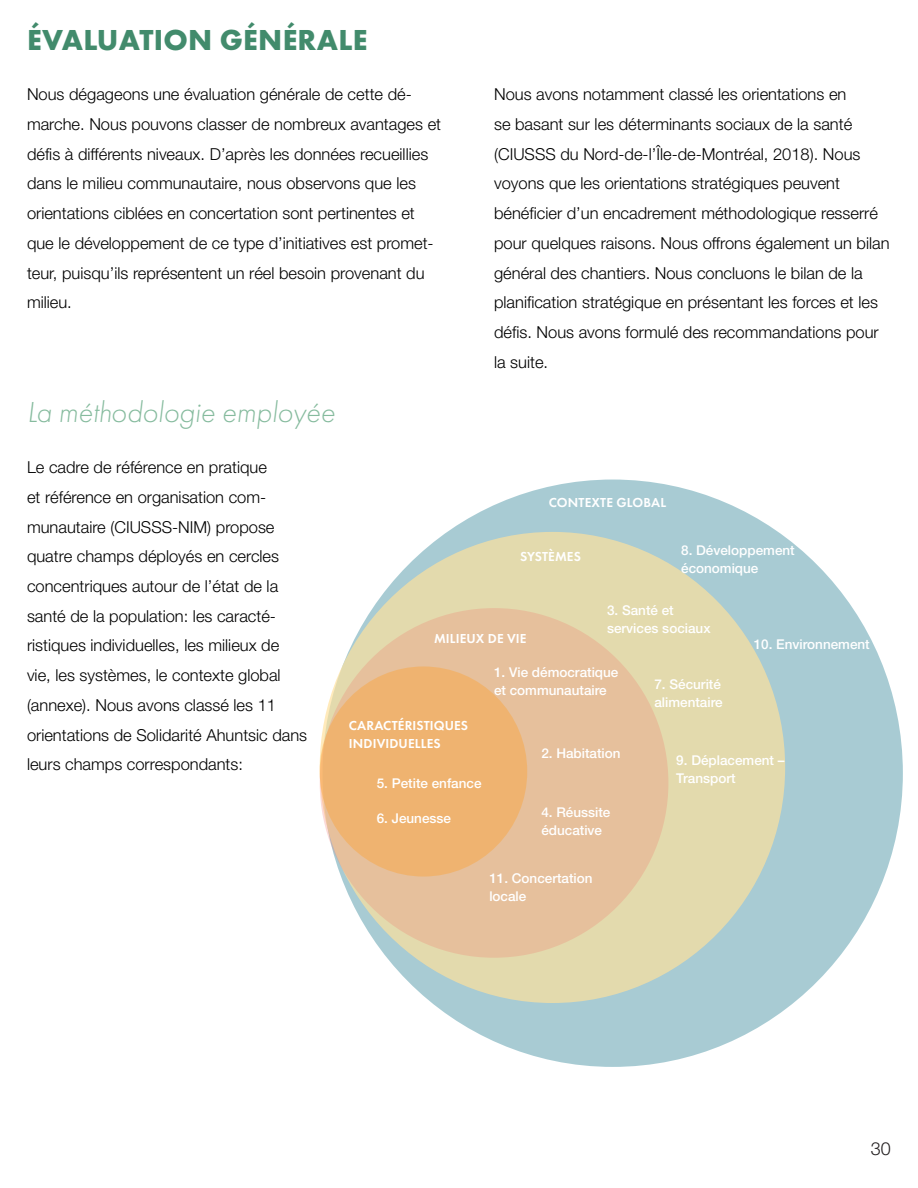
<style>
.page{position:relative;width:918px;height:1188px;background:#fff}
.page>*{position:absolute;margin:0;border:0;box-sizing:border-box;transform-origin:0 0}
.t1{font:italic 300 30px "Futura PT";color:#86bb9e}
.t2{font:700 30px "Futura PT";letter-spacing:.01em;color:#428b6c}
.t3{font:300 18px "Helvetica Neue";color:#231f20}
.t4{font:300 16.5px/29.7px "Helvetica Neue";color:#000001}
.t5{font:500 13.5px/18px "Helvetica Neue";color:#fff}
.t6{font:600 13.5px/18px "Futura PT";letter-spacing:.01em;color:#fff}
</style>
<div class="page">
<div style="left:323px;top:480px;width:580px;height:587px;background:#a8cbd3;border-radius:50%"></div>
<div style="left:320px;top:532px;width:465px;height:471px;background:#e3daad;border-radius:50%"></div>
<div style="left:320px;top:608px;width:348px;height:350px;background:#e6c09c;border-radius:50%"></div>
<div style="left:320px;top:666px;width:207px;height:211px;background:#efb370;border-radius:50%"></div>
<h1 class="t2" style="left:27px;top:21px;width:342px">ÉVALUATION GÉNÉRALE</h1>
<p class="t4" style="left:27px;top:79px;width:416px">Nous dégageons une évaluation générale de cette dé&shy;marche. Nous pouvons classer de nombreux avantages et défis à différents niveaux. D’après les données recueillies dans le milieu communautaire, nous observons que les orientations ciblées en concertation sont pertinentes et que le développement de ce type d’initiatives est promet&shy;teur, puisqu’ils représentent un réel besoin provenant du milieu.</p>
<h1 class="t1" style="left:27px;top:395px;width:309px">La méthodologie employée</h1>
<p class="t4" style="left:494px;top:79px;width:397px">Nous avons notamment classé les orientations en<br>se basant sur les déterminants sociaux de la santé (CIUSSS du Nord-de-l’Île-de-Montréal, 2018). Nous voyons que les orientations stratégiques peuvent bénéficier d’un encadrement méthodologique resserré pour quelques raisons. Nous offrons également un bilan général des chantiers. Nous concluons le bilan de la planification stratégique en présentant les forces et les défis. Nous avons formulé des recommandations pour la suite.</p>
<p class="t4" style="left:27px;top:452px;width:282px">Le cadre de référence en pratique<br>et référence en organisation com&shy;munautaire (CIUSSS-NIM) propose quatre champs déployés en cercles concentriques autour de l’état de la santé de la population: les caracté&shy;ristiques individuelles, les milieux de vie, les systèmes, le contexte global (annexe). Nous avons classé les 11 orientations de Solidarité Ahuntsic dans leurs champs correspondants:</p>
<p class="t6" style="left:549px;top:493px;width:119px">CONTEXTE GLOBAL</p>
<p class="t6" style="left:520px;top:548px;width:62px">SYSTÈMES</p>
<p class="t5" style="left:681px;top:541px;width:115px">8. Développement économique</p>
<p class="t6" style="left:434px;top:629px;width:94px">MILIEUX DE VIE</p>
<p class="t5" style="left:607px;top:601px;width:105px">3. Santé et services sociaux</p>
<p class="t5" style="left:494px;top:663px;width:126px">1. Vie démocratique et communautaire</p>
<p class="t5" style="left:654px;top:675px;width:70px">7. Sécurité alimentaire</p>
<p class="t5" style="left:754px;top:635px;width:118px">10. Environnement</p>
<p class="t6" style="left:349px;top:717px;width:121px">CARACTÉRISTIQUES<br>INDIVIDUELLES</p>
<p class="t5" style="left:377px;top:774px;width:106px">5. Petite enfance</p>
<p class="t5" style="left:377px;top:809px;width:76px">6. Jeunesse</p>
<p class="t5" style="left:541px;top:744px;width:81px">2. Habitation</p>
<p class="t5" style="left:541px;top:803px;width:71px">4. Réussite éducative</p>
<p class="t5" style="left:489px;top:869px;width:105px">11. Concertation locale</p>
<p class="t5" style="left:676px;top:752px;width:110px">9. Déplacement –<br>Transport</p>
<p class="t3" style="left:871px;top:1138px;width:22px">30</p>
</div>
